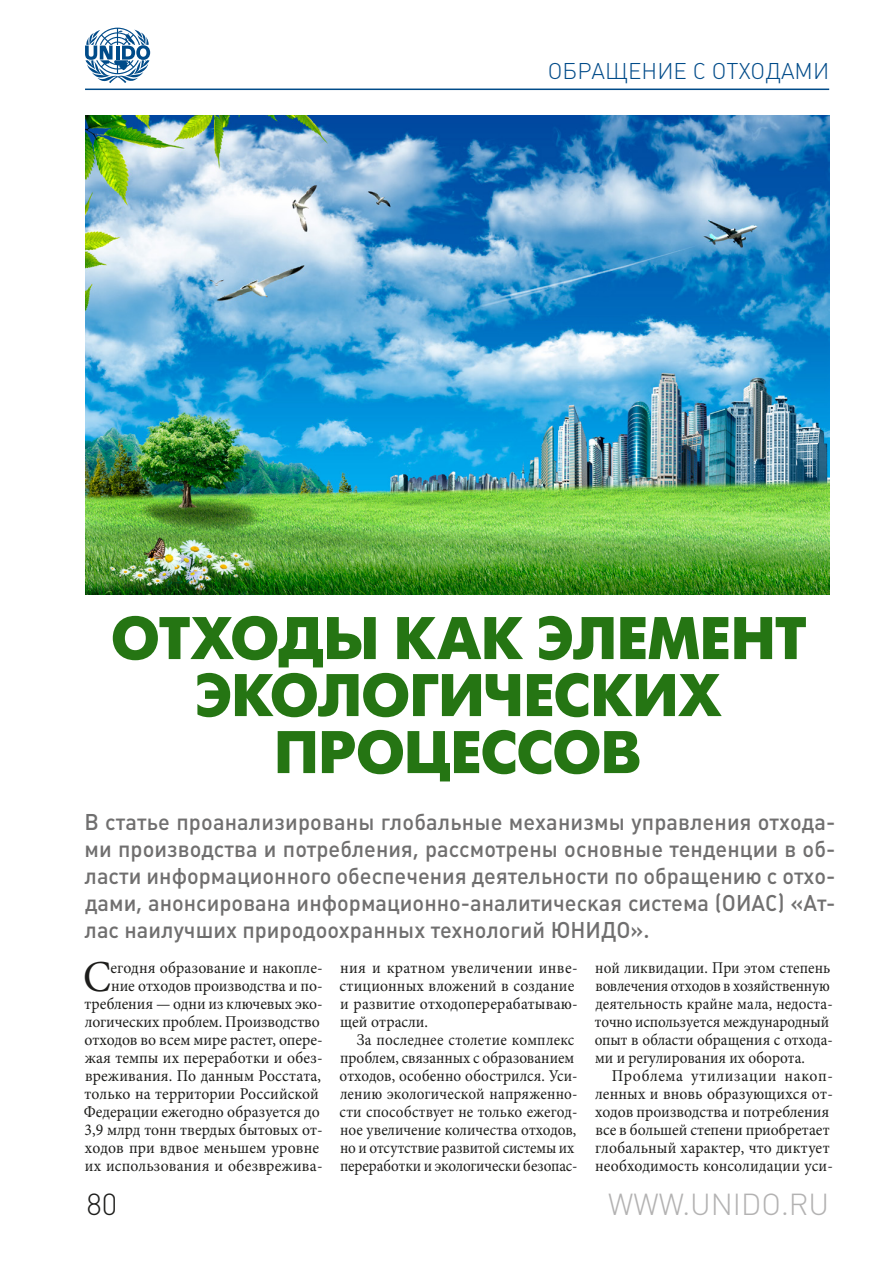
<style>
.page{position:relative;width:893px;height:1263px;background:#fff}
.page>*{position:absolute;margin:0;border:0;box-sizing:border-box;transform-origin:0 0}
.t1{font:60px "Futuris XC";letter-spacing:-.015em;color:#257513}
.t2{font:44.25px "Minion Pro";color:#1d1d1b;scale:.95 1}
.t3{font:30px "Plumb Light C";color:#b3b2b2}
.t4{font:30px "Plumb Light C";color:#1d1d1b}
.t5{font:22.5px/27px "Plumb Medium C";color:#706f6f;text-align:justify}
.t6{font:22.5px "Plumb Light C";color:#004b89}
.t7{font:16.5px/18px "Minion Pro";letter-spacing:.005em;color:#1d1d1b;scale:.95 1}
.t8{font:16.5px/18px "Minion Pro";letter-spacing:.005em;color:#1d1d1b;scale:.92 1}
</style>
<div class="page">
<hr style="left:85px;top:89px;width:744px;height:1px;background:#004b89">
<img style="left:85px;top:116px;width:744px;height:478px">
<svg style="left:85px;top:28px;width:65px;height:55px"></svg>
<h3 class="t6" style="left:548px;top:58px;width:283px">ОБРАЩЕНИЕ С ОТХОДАМИ</h3>
<h1 class="t1" style="left:111px;top:605px;width:42px">Отх</h1>
<h1 class="t1" style="left:230px;top:605px;width:131px">одык</h1>
<h1 class="t1" style="left:437px;top:605px;width:355px">ак элемент</h1>
<h1 class="t1" style="left:195px;top:662px;width:429px">экологических</h1>
<h1 class="t1" style="left:274px;top:719px;width:369px">процессов</h1>
<p class="t5" style="left:84px;top:808px;width:752px">В статье проанализированы глобальные механизмы управления отхода&shy;ми производства и потребления, рассмотрены основные тенденции в об&shy;ласти информационного обеспечения деятельности по обращению с отхо&shy;дами, анонсирована информационно-аналитическая система (ОИАС) «Ат&shy;лас наилучших природоохранных технологий ЮНИДО».</p>
<h2 class="t2" style="left:83px;top:947px;width:28px">С</h2>
<p class="t7" style="left:84px;top:958px;width:253px;text-align:right">егодня образование и накопле&shy;ние отходов производства и по&shy;требления — одни из ключевых эко&shy;логических проблем. Производство отходов во всем мире растет, опере&shy;жая темпы их переработки и обез&shy;вреживания. По данным Росстата, только на территории Российской<br>Федерации ежегодно образуется до<br>3,9 млрд тонн твердых бытовых от&shy;ходов при вдвое меньшем уровне их использования и обезврежива-</p>
<p class="t7" style="left:339px;top:958px;width:252px">ния и кратном увеличении инве&shy;стиционных вложений в создание и развитие отходоперерабатываю&shy;щей отрасли.</p>
<p class="t8" style="left:595px;top:958px;width:260px">ной ликвидации. При этом степень вовлечения отходов в хозяйственную деятельность крайне мала, недоста&shy;точно используется международный опыт в области обращения с отхода&shy;ми и регулирования их оборота.</p>
<p class="t7" style="left:595px;top:1066px;width:252px;text-indent:17px">Проблема утилизации накоп&shy;ленных и вновь образующихся от&shy;ходов производства и потребления все в большей степени приобретает глобальный характер, что диктует необходимость консолидации уси-</p>
<p class="t8" style="left:339px;top:1030px;width:260px;text-indent:17px">За последнее столетие комплекс проблем, связанных с образованием отходов, особенно обострился. Уси&shy;лению экологической напряженно&shy;сти способствует не только ежегод&shy;ное увеличение количества отходов, но и отсутствие развитой системы их переработки и экологически безопас-</p>
<h3 class="t4" style="left:86px;top:1187px;width:32px">80</h3>
<h3 class="t3" style="left:608px;top:1187px;width:223px">WWW.UNIDO.RU</h3>
</div>
